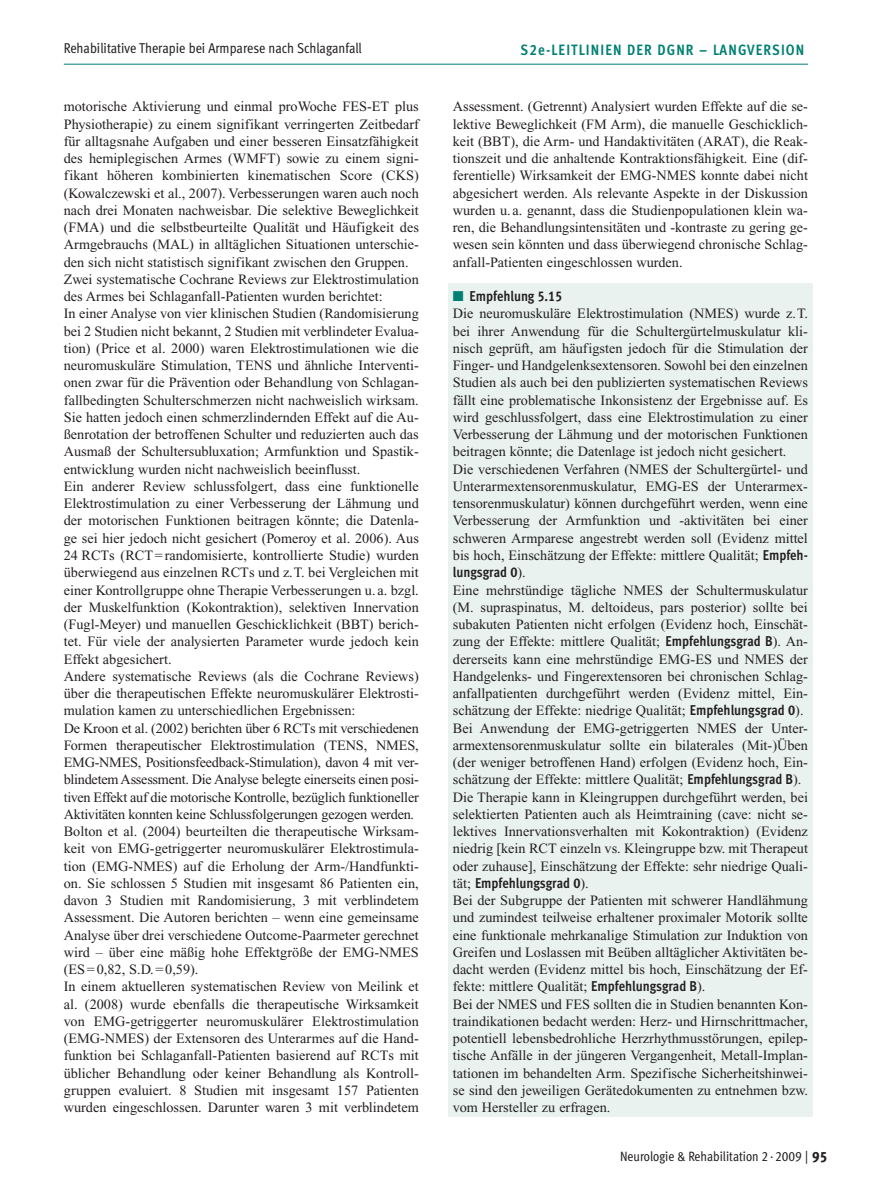
<style>
.page{position:relative;width:893px;height:1191px;background:#fff}
.page>*{position:absolute;margin:0;border:0;box-sizing:border-box;transform-origin:0 0}
.t1{font:700 15px "Meta Cond";letter-spacing:.075em;color:#008072}
.t2{font:14.25px/17.2px "Times New Roman";color:#231f20}
.t3{font:14.25px "Meta Cond";color:#231f20}
.t4{font:14.25px "Meta Cond Bold LF";color:#231f20}
.t5{font:700 14.25px "Meta Cond";color:#231f20}
.t6{font:13.5px "Meta Cond Book LF";color:#231f20}
.s1{font-family:"Meta Cond Bold LF";font-weight:400}
.s2{color:#008072}
.s3{font-family:"Meta Cond Bold LF"}
.s4{font-family:"Times New Roman"}
.s5{font-family:"Meta Cond Extra Bold LF";font-size:15px}
</style>
<div class="page">
<hr style="left:64px;top:64px;width:744px;height:1px;background:#008072">
<div style="left:448px;top:284px;width:365px;height:833px;background:#eaf2f0"></div>
<p class="t3" style="left:64px;top:40px;width:300px">Rehabilitative Therapie bei Armparese nach Schlaganfall</p>
<p class="t1" style="left:521px;top:41px;width:285px">S<span class="s1">2</span>E-LEITLINIEN DER DGNR – LANGVERSION</p>
<p class="t2" style="left:64px;top:98px;width:357px">motorische Aktivierung und einmal proWoche FES-ET plus Physiotherapie) zu einem signifikant verringerten Zeitbedarf für alltagsnahe Aufgaben und einer besseren Einsatz-fähigkeit des hemiplegischen Armes (WMFT) sowie zu einem signi&shy;fikant höheren kombinierten kinematischen Score (CKS) (Kowalczewski et al., 2007). Verbesserungen waren auch noch nach drei Monaten nachweisbar. Die selektive Beweglichkeit (FMA) und die selbstbeurteilte Qualität und Häufigkeit des Armgebrauchs (MAL) in alltäglichen Situationen unterschie&shy;den sich nicht statistisch signifikant zwischen den Gruppen.<br>Zwei systematische Cochrane Reviews zur Elektrostimulation des Armes bei Schlaganfall-Patienten wurden berichtet:<br>In einer Analyse von vier klinischen Studien (Randomisierung bei 2 Studien nicht bekannt, 2 Studien mit verblindeter Evalua&shy;tion) (Price et al. 2000) waren Elektrostimulationen wie die neuromuskuläre Stimulation, TENS und ähnliche Interventi&shy;onen zwar für die Prävention oder Behandlung von Schlagan&shy;fallbedingten Schulterschmerzen nicht nachweislich wirksam.<br>Sie hatten jedoch einen schmerzlindernden Effekt auf die Au&shy;ßenrotation der betroffenen Schulter und reduzierten auch das Ausmaß der Schultersubluxation; Armfunktion und Spastik&shy;entwicklung wurden nicht nachweislich beeinflusst.<br>Ein anderer Review schlussfolgert, dass eine funktionelle Elektrostimulation zu einer Verbesserung der Lähmung und der motorischen Funktionen beitragen könnte; die Datenla&shy;ge sei hier jedoch nicht gesichert (Pomeroy et al. 2006). Aus 24 RCTs (RCT=randomisierte, kontrollierte Studie) wurden überwiegend aus einzelnen RCTs und z.T. bei Vergleichen mit einer Kontrollgruppe ohne Therapie Verbesserungen u. a. bzgl. der Muskelfunktion (Kokontraktion), selektiven Innervation (Fugl-Meyer) und manuellen Geschicklichkeit (BBT) berich&shy;tet. Für viele der analysierten Parameter wurde jedoch kein Effekt abgesichert.<br>Andere systematische Reviews (als die Cochrane Reviews) über die therapeutischen Effekte neuromuskulärer Elektrosti&shy;mulation kamen zu unterschiedlichen Ergebnissen:<br>De Kroon et al. (2002) berichten über 6 RCTs mit verschiedenen Formen therapeutischer Elektrostimulation (TENS, NMES, EMG-NMES, Positionsfeedback-Stimulation), davon 4 mit ver&shy;blindetem Assessment. Die Analyse belegte einerseits einen posi&shy;tiven Effekt auf die motorische Kontrolle, bezüglich funktioneller Aktivitäten konnten keine Schlussfolgerungen gezogen werden.<br>Bolton et al. (2004) beurteilten die therapeutische Wirksam&shy;keit von EMG-getriggerter neuromuskulärer Elektrostimula&shy;tion (EMG-NMES) auf die Erholung der Arm-/Handfunkti&shy;on. Sie schlossen 5 Studien mit insgesamt 86 Patienten ein, davon 3 Studien mit Randomisierung, 3 mit verblindetem Assessment. Die Autoren berichten – wenn eine gemeinsame Analyse über drei verschiedene Outcome-Paarmeter gerechnet wird – über eine mäßig hohe Effektgröße der EMG-NMES (ES=0,82, S.D.=0,59).<br>In einem aktuelleren systematischen Review von Meilink et al. (2008) wurde ebenfalls die therapeutische Wirksamkeit von EMG-getriggerter neuromuskulärer Elektrostimulation (EMG-NMES) der Extensoren des Unterarmes auf die Hand&shy;funktion bei Schlaganfall-Patienten basierend auf RCTs mit üblicher Behandlung oder keiner Behandlung als Kontroll&shy;gruppen evaluiert. 8 Studien mit insgesamt 157 Patienten wurden eingeschlossen. Darunter waren 3 mit verblindetem</p>
<p class="t2" style="left:453px;top:98px;width:357px;text-align:justify">Assessment. (Getrennt) Analysiert wurden Effekte auf die se&shy;lektive Beweglichkeit (FM Arm), die manuelle Geschicklich&shy;keit (BBT), die Arm- und Handaktivitäten (ARAT), die Reak&shy;tionszeit und die anhaltende Kontraktionsfähigkeit. Eine (dif&shy;ferentielle) Wirksamkeit der EMG-NMES konnte dabei nicht abgesichert werden. Als relevante Aspekte in der Diskussion wurden u. a. genannt, dass die Studienpopulationen klein wa&shy;ren, die Behandlungsintensitäten und -kontraste zu gering ge&shy;wesen sein könnten und dass überwiegend chronische Schlag&shy;anfall-Pa-tienten eingeschlossen wurden.</p>
<p class="t5" style="left:453px;top:288px;width:111px"><span class="s2">■</span> EMPFEHLUNG <span class="s1">5.15</span></p>
<p class="t2" style="left:453px;top:305px;width:357px">Die neuromuskuläre Elektrostimulation (NMES) wurde z.T. bei ihrer Anwendung für die Schultergürtelmuskulatur kli&shy;nisch geprüft, am häufigsten jedoch für die Stimulation der Finger- und Handgelenksextensoren. Sowohl bei den einzelnen Stu-dien als auch bei den publizierten systematischen Reviews fällt eine problematische Inkonsistenz der Ergebnisse auf. Es wird geschlussfolgert, dass eine Elektrostimulation zu einer Verbesserung der Lähmung und der motorischen Funktionen beitragen könnte; die Datenlage ist jedoch nicht gesichert.<br>Die verschiedenen Verfahren (NMES der Schultergürtel- und Unterarmextensorenmuskulatur, EMG-ES der Unterarmex&shy;tensorenmuskulatur) können durchgeführt werden, wenn eine Verbesserung der Armfunktion und -aktivitäten bei einer schweren Armparese angestrebt werden soll (Evidenz mittel bis hoch, Einschätzung der Effekte: mittlere Qualität; <span class="s3">Empfeh-</span></p>
<p class="t4" style="left:453px;top:564px;width:74px">lungsgrad 0<span class="s4">).</span></p>
<p class="t2" style="left:453px;top:581px;width:357px">Eine mehrstündige tägliche NMES der Schultermuskulatur (M. supraspinatus, M. deltoideus, pars posterior) sollte bei subakuten Patienten nicht erfolgen (Evidenz hoch, Einschät&shy;zung der Effekte: mittlere Qualität; <span class="s3">Empfehlungsgrad B</span>). An&shy;dererseits kann eine mehrstündige EMG-ES und NMES der Handgelenks- und Fingerextensoren bei chronischen Schlag&shy;anfallpatienten durchgeführt werden (Evidenz mittel, Ein&shy;schätzung der Effekte: niedrige Qualität; <span class="s3">Empfehlungsgrad 0</span>).<br>Bei Anwendung der EMG-getriggerten NMES der Unter&shy;armextensorenmuskulatur sollte ein bilaterales (Mit-)Üben (der weniger betroffenen Hand) erfolgen (Evidenz hoch, Ein&shy;schätzung der Effekte: mittlere Qualität; <span class="s3">Empfehlungsgrad B</span>).<br>Die Therapie kann in Kleingruppen durchgeführt werden, bei selektierten Patienten auch als Heimtraining (cave: nicht se&shy;lektives Innervationsverhalten mit Kokontraktion) (Evidenz niedrig [kein RCT einzeln vs. Kleingruppe bzw. mit Therapeut oder zuhause], Einschätzung der Effekte: sehr niedrige Quali-</p>
<p class="t4" style="left:453px;top:874px;width:137px"><span class="s4">tät;</span> Empfehlungsgrad 0<span class="s4">).</span></p>
<p class="t2" style="left:453px;top:891px;width:357px">Bei der Subgruppe der Patienten mit schwerer Handlähmung und zumindest teilweise erhaltener proximaler Motorik sollte eine funktionale mehrkanalige Stimulation zur Induktion von Greifen und Loslassen mit Beüben alltäglicher Aktivitäten be&shy;dacht werden (Evidenz mittel bis hoch, Einschätzung der Ef&shy;fekte: mittlere Qualität; <span class="s3">Empfehlungsgrad B</span>).<br>Bei der NMES und FES sollten die in Studien benannten Kon&shy;traindikationen bedacht werden: Herz- und Hirnschrittmacher, potentiell lebensbedrohliche Herzrhythmusstörungen, epilep&shy;tische Anfälle in der jüngeren Vergangenheit, Metall-Implan&shy;tationen im behandelten Arm. Spezifische Sicherheitshinwei&shy;se sind den jeweiligen Gerätedokumenten zu entnehmen bzw. vom Hersteller zu erfragen.</p>
<p class="t6" style="left:620px;top:1148px;width:209px">Neurologie &amp; Rehabilitation 2 · 2009 | <span class="s5">95</span></p>
</div>
